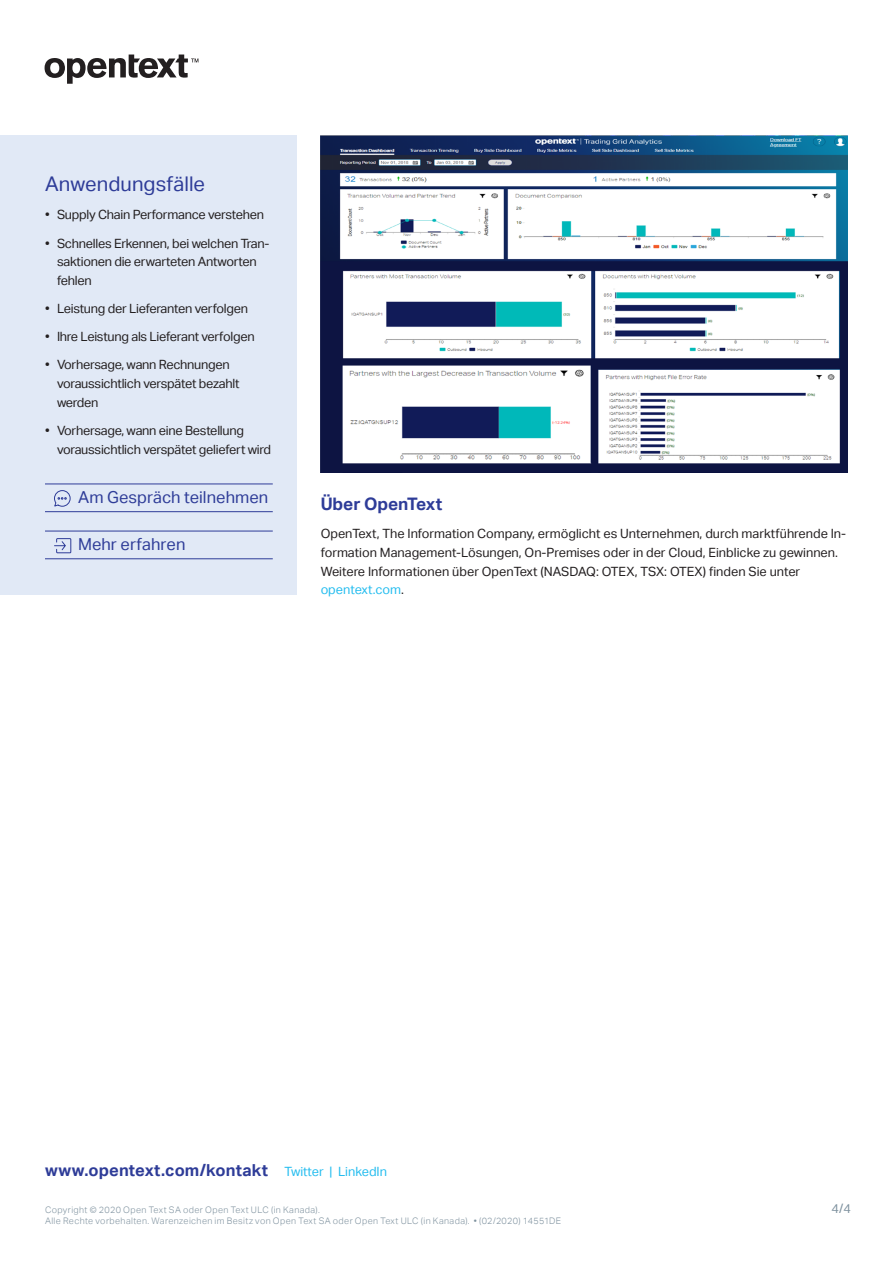
<style>
.page{position:relative;width:893px;height:1263px;background:#fff}
.page>*{position:absolute;margin:0;border:0;box-sizing:border-box;transform-origin:0 0}
.t1{font:20.25px "Aktiv Grotesk";letter-spacing:.005em;color:#2e3c98}
.t2{font:700 17.25px "Aktiv Grotesk";letter-spacing:-.005em;color:#2e3c98}
.t3{font:700 16.5px "Aktiv Grotesk";letter-spacing:.01em;color:#2e3c98}
.Links_-_last_page{font:16.5px "Aktiv Grotesk";letter-spacing:.005em;color:#2e3c98}
.Body{font:12.75px/18.8px "Aktiv Grotesk";letter-spacing:-.02em;color:#231f20}
.Body-2{font:12.75px/18.8px "Aktiv Grotesk";color:#231f20}
.t4{font:12.75px "Aktiv Grotesk";color:#7f929f}
.t5{font:300 9px "Aktiv Grotesk";letter-spacing:.04em;color:#7f929f}
.s1{color:#25bdef}
.s2{font-weight:400;font-size:12.75px;color:#25bdef}
</style>
<div class="page">
<svg style="left:45px;top:55px;width:153px;height:29px"></svg>
<div style="left:0;top:135px;width:297px;height:459px;background:#e1e9f6"></div>
<img style="left:321px;top:135px;width:527px;height:337px">
<hr style="left:45px;top:484px;width:228px;height:1px;background:#2e3c98">
<hr style="left:45px;top:511px;width:228px;height:1px;background:#2e3c98">
<hr style="left:45px;top:531px;width:228px;height:1px;background:#2e3c98">
<hr style="left:45px;top:558px;width:228px;height:1px;background:#2e3c98">
<svg style="left:54px;top:490px;width:17px;height:17px"></svg>
<svg style="left:54px;top:538px;width:18px;height:16px"></svg>
<h2 class="t1" style="left:45px;top:172px;width:162px">Anwendungsfälle</h2>
<p class="Body" style="left:45px;top:206px;width:221px">• Supply Chain Performance verstehen</p>
<p class="Body" style="left:57px;top:234px;width:214px;text-indent:-12px">• Schnelles Erkennen, bei welchen Tran&shy;saktionen die erwarteten Antworten fehlen</p>
<p class="Body" style="left:45px;top:299px;width:205px">• Leistung der Lieferanten verfolgen</p>
<p class="Body" style="left:45px;top:327px;width:211px">• Ihre Leistung als Lieferant verfolgen</p>
<p class="Body" style="left:57px;top:356px;width:184px;text-indent:-12px">• Vorhersage, wann Rechnungen voraussichtlich verspätet bezahlt werden</p>
<p class="Body" style="left:57px;top:421px;width:216px;text-indent:-12px">• Vorhersage, wann eine Bestellung voraussichtlich verspätet geliefert wird</p>
<p class="Links_-_last_page" style="left:78px;top:488px;width:192px">Am Gespräch teilnehmen</p>
<p class="Links_-_last_page" style="left:78px;top:535px;width:109px">Mehr erfahren</p>
<h3 class="t2" style="left:321px;top:494px;width:123px">Über OpenText</h3>
<p class="Body-2" style="left:321px;top:524px;width:527px">OpenText, The Information Company, ermöglicht es Unternehmen, durch marktführende In&shy;formation Management-Lösungen, On-Premises oder in der Cloud, Einblicke zu gewinnen.<br>Weitere Informationen über OpenText (NASDAQ: OTEX, TSX: OTEX) finden Sie unter <span class="s1">opentext.com</span>.</p>
<p class="t3" style="left:45px;top:1160px;width:344px">www.opentext.com/kontakt <span class="s2">Twitter | LinkedIn</span></p>
<p class="t5" style="left:45px;top:1205px;width:276px">Copyright © 2020 Open Text SA oder Open Text ULC (in Kanada).</p>
<p class="t4" style="left:832px;top:1201px;width:21px">4/4</p>
<p class="t5" style="left:45px;top:1215px;width:518px">Alle Rechte vorbehalten. Warenzeichen im Besitz von Open Text SA oder Open Text ULC (in Kanada). • (02/2020) 14551DE</p>
</div>
